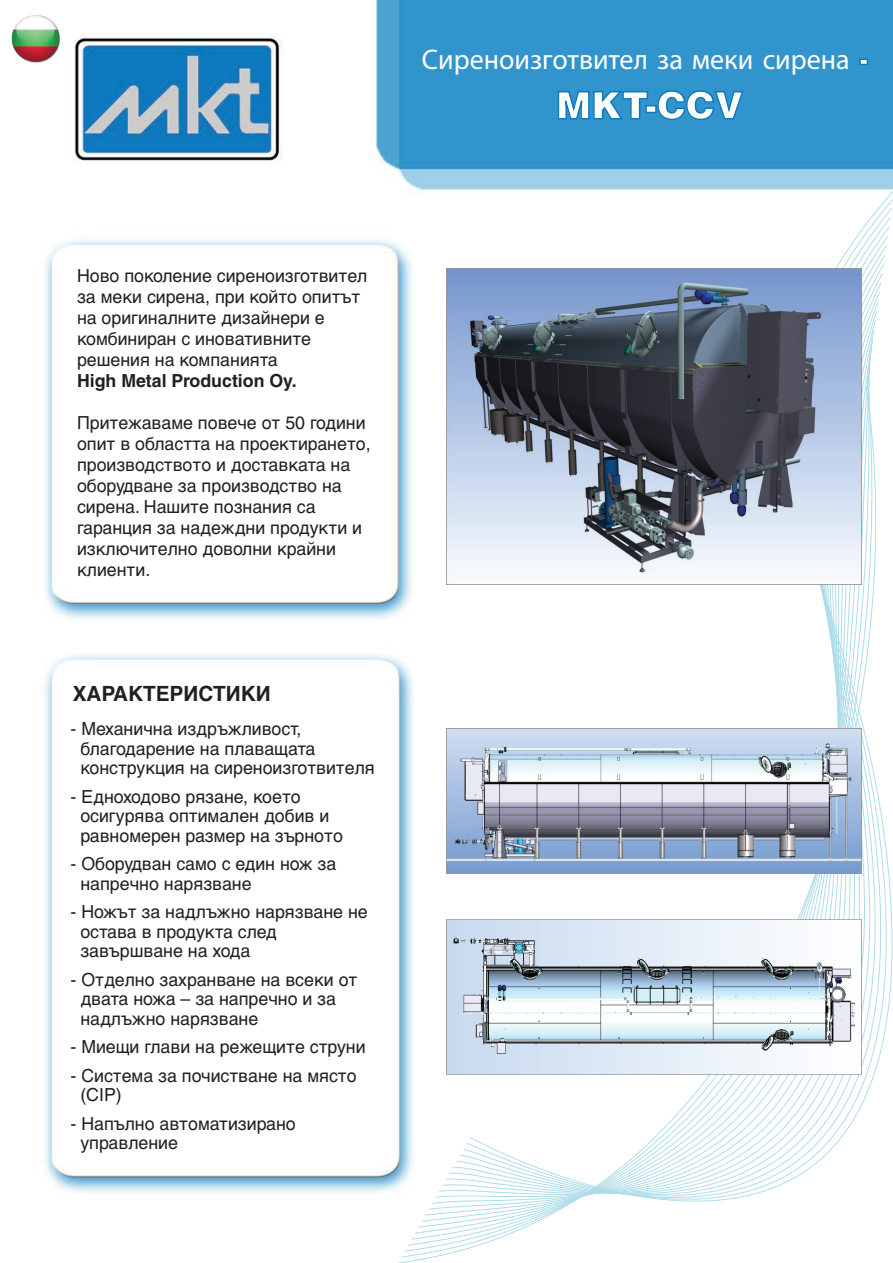
<style>
.page{position:relative;width:893px;height:1263px;background:#fff}
.page>*{position:absolute;margin:0;border:0;box-sizing:border-box;transform-origin:0 0}
.t1{font:900 37.5px "Helvetica LT Std";color:#fff}
.t2{font:28.5px "Myriad Pro";color:#fff}
.t3{font:700 21px "Helvetica LT Std";color:#231f20}
.t4{font:18px/21px "Helvetica LT Std";color:#231f20}
.t5{font:700 18px "Helvetica LT Std";color:#231f20}
.s1{font-family:"Helvetica LT Std";font-weight:900}
</style>
<div class="page">
<img style="left:45px;top:0;width:848px;height:1193px">
<svg style="left:398px;top:385px;width:495px;height:878px"></svg>
<div style="left:859px;top:59px;width:9px;height:6px;border:2px solid #0e79bf"></div>
<svg style="left:557px;top:90px;width:92px;height:30px;background:#298dc8"></svg>
<div style="left:645px;top:105px;width:12px;height:8px;border:2px solid #0e79bf"></div>
<svg style="left:656px;top:89px;width:89px;height:32px;background:#2a8ec9"></svg>
<img style="left:446px;top:268px;width:415px;height:316px">
<img style="left:446px;top:728px;width:415px;height:146px">
<img style="left:446px;top:920px;width:415px;height:154px">
<img style="left:11px;top:12px;width:51px;height:51px">
<h2 class="t2" style="left:422px;top:42px;width:448px">Сиреноизготвител за меки сирена <span class="s1">-</span></h2>
<h1 class="t1" style="left:556px;top:81px;width:189px">MKT-CCV</h1>
<p class="t4" style="left:77px;top:265px;width:292px">Ново поколение сиреноизготвител за меки сирена, при който опитът на оригиналните дизайнери е комбиниран с иновативните решения на компанията</p>
<p class="t5" style="left:77px;top:370px;width:221px">High Metal Production Oy.</p>
<p class="t4" style="left:77px;top:412px;width:295px">Притежаваме повече от 50 години опит в областта на проектирането, производството и доставката на оборудване за производство на сирена. Нашите познания са гаранция за надеждни продукти и изключително доволни крайни клиенти.</p>
<p class="t3" style="left:73px;top:681px;width:199px">ХАРАКТЕРИСТИКИ</p>
<p class="t4" style="left:80px;top:719px;width:296px;line-height:19.5px;text-indent:-10px">- Механична издръжливост, благодарение на плаващата конструкция на сиреноизготвителя</p>
<p class="t4" style="left:80px;top:787px;width:264px;line-height:19.5px;text-indent:-10px">- Едноходово рязане, което осигурява оптимален добив и равномерен размер на зърното</p>
<p class="t4" style="left:80px;top:854px;width:257px;line-height:19.5px;text-indent:-10px">- Оборудван само с един нож за напречно нарязване</p>
<p class="t4" style="left:80px;top:902px;width:289px;line-height:19.5px;text-indent:-10px">- Ножът за надлъжно нарязване не остава в продукта след завършване на хода</p>
<p class="t4" style="left:80px;top:970px;width:279px;line-height:19.5px;text-indent:-10px">- Отделно захранване на всеки от двата ножа – за напречно и за надлъжно нарязване</p>
<p class="t4" style="left:71px;top:1036px;width:297px">- Миещи глави на режещите струни</p>
<p class="t4" style="left:80px;top:1066px;width:278px;line-height:19.5px;text-indent:-10px">- Система за почистване на място (CIP)</p>
<p class="t4" style="left:80px;top:1114px;width:217px;line-height:19.5px;text-indent:-10px">- Напълно автоматизирано управление</p>
</div>
